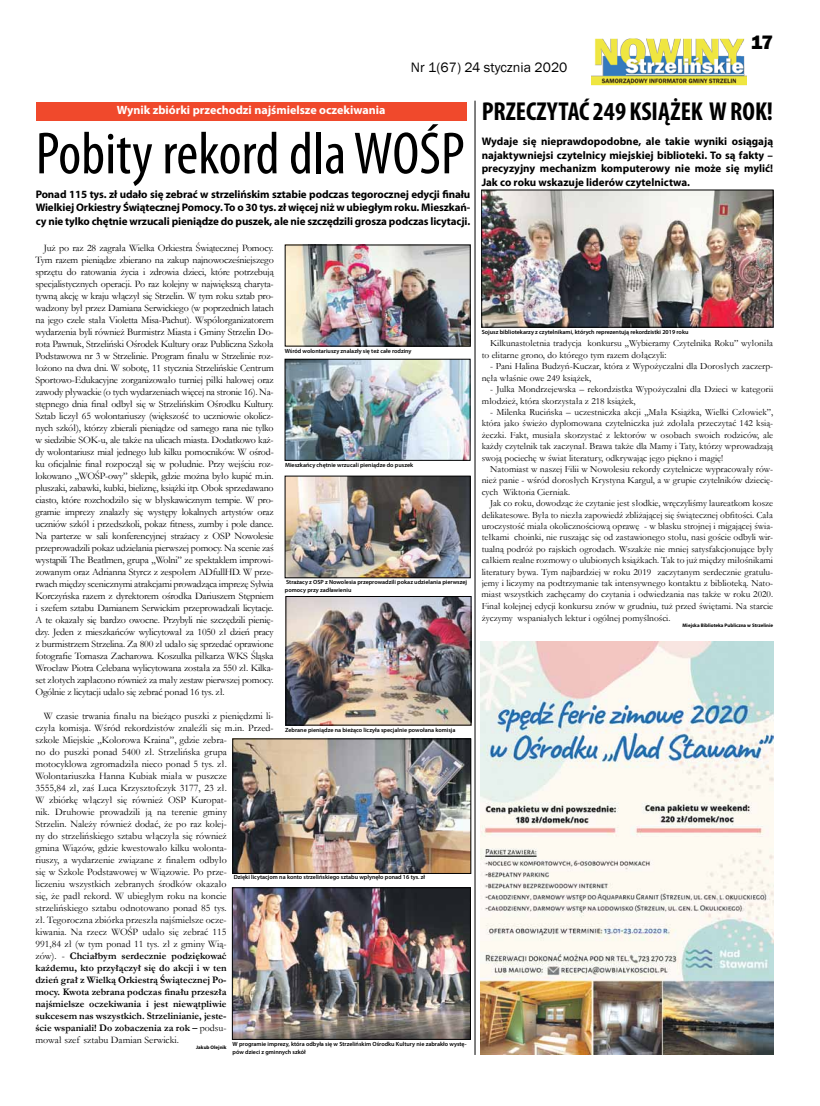
<style>
.page{position:relative;width:820px;height:1106px;background:#fff}
.page>*{position:absolute;margin:0;border:0;box-sizing:border-box;transform-origin:0 0}
.t1{font:condensed 60px "Myriad Pro";color:#000}
.t2{font:700 condensed 26px "Myriad Pro";color:#000}
.t3{font:800 20px "Franklin Gothic";color:#000}
.t4{font:14px "Franklin Gothic";color:#000}
.t5{font:700 12px "Myriad Pro";color:#fff}
.t6{font:700 11px/13.2px "Myriad Pro";letter-spacing:-.005em;color:#000;text-align:justify}
.t7{font:10px/12px "Garamond";color:#000;text-align:justify}
.t8{font:9.5px/11.5px "Garamond";color:#000}
.t9{font:600 6px/7.2px "Myriad Pro";color:#000}
.t10{font:700 5px "Myriad Pro";color:#000}
.s1{font-weight:700}
</style>
<div class="page">
<div style="left:36px;top:102px;width:430px;height:18px;background:#f0492c"></div>
<img style="left:591px;top:38px;width:155px;height:48px">
<img style="left:480px;top:641px;width:292px;height:413px">
<img style="left:287px;top:361px;width:181px;height:97px">
<img style="left:287px;top:478px;width:181px;height:98px">
<div style="left:285px;top:476px;width:185px;height:102px;border:1px solid #000"></div>
<img style="left:287px;top:598px;width:182px;height:125px">
<div style="left:285px;top:596px;width:186px;height:129px;border:1px solid #000"></div>
<img style="left:287px;top:247px;width:181px;height:97px">
<img style="left:483px;top:192px;width:288px;height:133px">
<div style="left:481px;top:190px;width:292px;height:137px;border:1px solid #000"></div>
<hr style="left:474px;top:101px;width:1px;height:953px;background:#000">
<img style="left:234px;top:889px;width:234px;height:148px">
<div style="left:232px;top:887px;width:238px;height:152px;border:1px solid #000"></div>
<img style="left:234px;top:740px;width:235px;height:131px">
<div style="left:232px;top:738px;width:239px;height:135px;border:1px solid #000"></div>
<h3 class="t4" style="left:411px;top:59px;width:158px">Nr 1(67) 24 stycznia 2020</h3>
<h3 class="t3" style="left:750px;top:29px;width:24px">17</h3>
<p class="t5" style="left:117px;top:102px;width:270px">Wynik zbiórki przechodzi najśmielsze oczekiwania</p>
<h1 class="t1" style="left:36px;top:117px;width:430px">Pobity rekord dla WOŚP</h1>
<p class="t6" style="left:36px;top:187px;width:436px">Ponad 115 tys. zł udało się zebrać w strzelińskim sztabie podczas tegorocznej edycji finału Wielkiej Orkiestry Świątecznej Pomocy. To o 30 tys. zł więcej niż w ubiegłym roku. Mieszkań&shy;cy nie tylko chętnie wrzucali pieniądze do puszek, ale nie szczędzili grosza podczas licytacji.</p>
<p class="t7" style="left:35px;top:241px;width:240px;text-indent:9px">Już po raz 28 zagrała Wielka Orkiestra Świątecznej Pomocy.<br>Tym razem pieniądze zbierano na zakup najnowocześniejszego sprzętu do ratowania życia i zdrowia dzieci, które potrzebują specjalistycznych operacji. Po raz kolejny w największą charyta&shy;tywną akcję w kraju włączył się Strzelin. W tym roku sztab pro&shy;wadzony był przez Damiana Serwickiego (w poprzednich latach na jego czele stała Violetta Misa-Pachut). Współorganizatorem wydarzenia byli również Burmistrz Miasta i Gminy Strzelin Do&shy;rota Pawnuk, Strzeliński Ośrodek Kultury oraz Publiczna Szkoła Podstawowa nr 3 w Strzelinie. Program finału w Strzelinie roz&shy;łożono na dwa dni. W sobotę, 11 stycznia Strzelińskie Centrum Sportowo-Edukacyjne zorganizowało turniej piłki halowej oraz zawody pływackie (o tych wydarzeniach więcej na stronie 16). Na&shy;stępnego dnia finał odbył się w Strzelińskim Ośrodku Kultury.<br>Sztab liczył 65 wolontariuszy (większość to uczniowie okolicz&shy;nych szkół), którzy zbierali pieniądze od samego rana nie tylko w siedzibie SOK-u, ale także na ulicach miasta. Dodatkowo każ&shy;dy wolontariusz miał jednego lub kilku pomocników. W ośrod&shy;ku oficjalnie finał rozpoczął się w południe. Przy wejściu roz&shy;lokowano „WOŚP-owy” sklepik, gdzie można było kupić m.in. pluszaki, zabawki, kubki, bieliznę, książki itp. Obok sprzedawano ciasto, które rozchodziło się w błyskawicznym tempie. W pro&shy;gramie imprezy znalazły się występy lokalnych artystów oraz uczniów szkół i przedszkoli, pokaz fitness, zumby i pole dance.<br>Na parterze w sali konferencyjnej strażacy z OSP Nowolesie przeprowadzili pokaz udzielania pierwszej pomocy. Na scenie zaś wystąpili The Beatlmen, grupa „Wolni” ze spektaklem improwi&shy;zowanym oraz Adrianna Styrcz z zespołem ADfullHD. W prze&shy;rwach między scenicznymi atrakcjami prowadząca imprezę Sylwia Korczyńska razem z dyrektorem ośrodka Dariuszem Stępniem i szefem sztabu Damianem Serwickim przeprowadzali licytacje.<br>A te okazały się bardzo owocne. Przybyli nie szczędzili pienię&shy;dzy. Jeden z mieszkańców wylicytował za 1050 zł dzień pracy z burmistrzem Strzelina. Za 800 zł udało się sprzedać oprawione fotografie Tomasza Zacharowa. Koszulka piłkarza WKS Śląska Wrocław Piotra Celebana wylicytowana została za 550 zł. Kilka&shy;set złotych zapłacono również za mały zestaw pierwszej pomocy.<br>Ogólnie z licytacji udało się zebrać ponad 16 tys. zł.</p>
<p class="t7" style="left:35px;top:709px;width:240px;text-align:left;text-indent:8px">W czasie trwania finału na bieżąco puszki z pieniędzmi li&shy;czyła komisja. Wśród rekordzistów znaleźli się m.in. Przed&shy;szkole Miejskie „Kolorowa Kraina”, gdzie zebra-<br>no do puszki ponad 5400 zł. Strzelińska grupa motocyklowa zgromadziła nieco ponad 5 tys. zł.<br>Wolontariuszka Hanna Kubiak miała w puszcze<br>3555,84 zł, zaś Luca Krzysztofczyk 3177, 23 zł.<br>W zbiórkę włączył się również OSP Kuropat-<br>nik. Druhowie prowadzili ją na terenie gminy<br>Strzelin. Należy również dodać, że po raz kolej-<br>ny do strzelińskiego sztabu włączyła się również<br>gmina Wiązów, gdzie kwestowało kilku wolonta-<br>riuszy, a wydarzenie związane z finałem odbyło<br>się w Szkole Podstawowej w Wiązowie. Po prze-<br>liczeniu wszystkich zebranych środków okazało<br>się, że padł rekord. W ubiegłym roku na koncie strzelińskiego sztabu odnotowano ponad 85 tys.<br>zł. Tegoroczna zbiórka przeszła najśmielsze ocze-<br>kiwania. Na rzecz WOŚP udało się zebrać 115<br>991,84 zł (w tym ponad 11 tys. zł z gminy Wią-<br>zów). - <span class="s1">Chciałbym serdecznie podziękować<br>każdemu, kto przyłączył się do akcji i w ten<br>dzień grał z Wielką Orkiestrą Świątecznej Po-<br>mocy. Kwota zebrana podczas finału przeszła najśmielsze oczekiwania i jest niewątpliwie<br>sukcesem nas wszystkich. Strzelinianie, jeste-<br>ście wspaniali! Do zobaczenia za rok –</span> podsu-<br>mował szef sztabu Damian Serwicki.</p>
<p class="t10" style="left:196px;top:1044px;width:32px">Jakub Olejnik</p>
<p class="t9" style="left:285px;top:347px;width:128px">Wśród wolontariuszy znalazły się też całe rodziny</p>
<p class="t9" style="left:285px;top:461px;width:129px">Mieszkańcy chętnie wrzucali pieniądze do puszek</p>
<p class="t9" style="left:285px;top:578px;width:184px">Strażacy z OSP z Nowolesia przeprowadzili pokaz udzielania pierwszej pomocy przy zadławieniu</p>
<p class="t9" style="left:285px;top:726px;width:172px">Zebrane pieniądze na bieżąco liczyła specjalnie powołana komisja</p>
<p class="t9" style="left:234px;top:873px;width:193px">Dzięki licytacjom na konto strzelińskiego sztabu wpłynęło ponad 16 tys. zł</p>
<p class="t9" style="left:232px;top:1040px;width:235px">W programie imprezy, która odbyła się w Strzelińskim Ośrodku Kultury nie zabrakło wystę&shy;pów dzieci z gminnych szkół</p>
<h2 class="t2" style="left:481px;top:95px;width:293px">PRZECZYTAĆ 249 KSIĄŻEK W ROK!</h2>
<p class="t6" style="left:481px;top:135px;width:293px">Wydaje się nieprawdopodobne, ale takie wyniki osiągają najaktywniejsi czytelnicy miejskiej biblioteki. To są fakty – precyzyjny mechanizm komputerowy nie może się mylić!</p>
<p class="t6" style="left:481px;top:175px;width:210px">Jak co roku wskazuje liderów czytelnictwa.</p>
<p class="t9" style="left:481px;top:328px;width:208px">Sojusz bibliotekarzy z czytelnikami, których reprezentują rekordzistki 2019 roku</p>
<p class="t8" style="left:481px;top:337px;width:293px;text-indent:9px">Kilkunastoletnia tradycja konkursu „Wybieramy Czytelnika Roku” wyłoniła to elitarne grono, do którego tym razem dołączyli:</p>
<p class="t8" style="left:481px;top:360px;width:293px;text-indent:9px">- Pani Halina Budzyń-Kuczar, która z Wypożyczalni dla Dorosłych zaczerp&shy;nęła właśnie owe 249 książek,</p>
<p class="t8" style="left:481px;top:383px;width:293px;text-indent:9px">- Julka Mondrzejewska – rekordzistka Wypożyczalni dla Dzieci w kategorii młodzież, która skorzystała z 218 książek,</p>
<p class="t8" style="left:481px;top:406px;width:293px;text-align:justify;text-indent:9px">- Milenka Rucińska – uczestniczka akcji „Mała Książka, Wielki Człowiek”, która jako świeżo dyplomowana czytelniczka już zdołała przeczytać 142 ksią&shy;żeczki. Fakt, musiała skorzystać z lektorów w osobach swoich rodziców, ale każdy czytelnik tak zaczynał. Brawa także dla Mamy i Taty, którzy wprowadzają swoją pociechę w świat literatury, odkrywając jego piękno i magię!</p>
<p class="t8" style="left:481px;top:463px;width:293px;text-align:justify;text-indent:9px">Natomiast w naszej Filii w Nowolesiu rekordy czytelnicze wypracowały rów&shy;nież panie - wśród dorosłych Krystyna Kargul, a w grupie czytelników dziecię&shy;cych Wiktoria Cierniak.</p>
<p class="t8" style="left:481px;top:497px;width:293px;text-align:justify;text-indent:9px">Jak co roku, dowodząc że czytanie jest słodkie, wręczyliśmy laureatkom kosze delikatesowe. Była to niezła zapowiedź zbliżającej się świątecznej obfitości. Cała uroczystość miała okolicznościową oprawę - w blasku strojnej i migającej świa&shy;tełkami choinki, nie ruszając się od zastawionego stołu, nasi goście odbyli wir&shy;tualną podróż po rajskich ogrodach. Wszakże nie mniej satysfakcjonujące były całkiem realne rozmowy o ulubionych książkach. Tak to już między miłośnikami literatury bywa. Tym najbardziej w roku 2019 zaczytanym serdecznie gratulu&shy;jemy i liczymy na podtrzymanie tak intensywnego kontaktu z biblioteką. Nato&shy;miast wszystkich zachęcamy do czytania i odwiedzania nas także w roku 2020.<br>Finał kolejnej edycji konkursu znów w grudniu, tuż przed świętami. Na starcie życzymy wspaniałych lektur i ogólnej pomyślności.</p>
<p class="t10" style="left:682px;top:622px;width:92px">Miejska Biblioteka Publiczna w Strzelinie</p>
</div>
